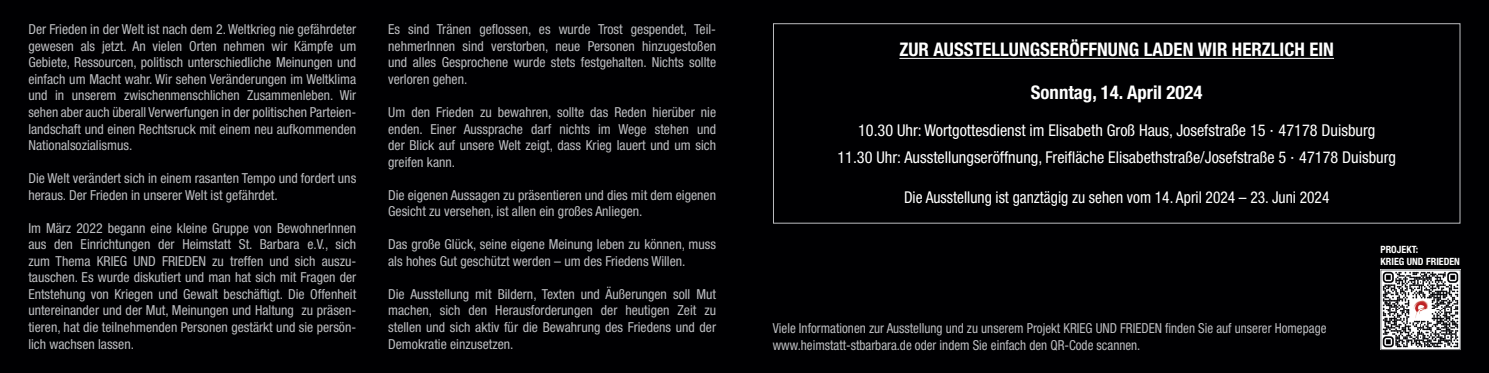
<style>
.page{position:relative;width:1489px;height:373px;background:#fff}
.page>*{position:absolute;margin:0;border:0;box-sizing:border-box;transform-origin:0 0}
.t1{font:700 condensed 18.75px "Helvetica Neue LT Pro";color:#fff}
.t2{font:condensed 16.25px/27px "Helvetica Neue LT Pro";color:#fff;text-align:center}
.t3{font:condensed 16.25px "Helvetica Neue LT Pro";color:#fff;scale:.95 1}
.t4{font:condensed 13.75px/16.5px "Helvetica Neue LT Pro";color:#bcbdc0;text-align:justify}
.t5{font:condensed 13.75px/16.5px "Helvetica Neue LT Pro";color:#bcbdc0;scale:.95 1}
.t6{font:700 condensed 10px/12px "Helvetica Neue LT Pro";color:#fff}
.s1{font-stretch:normal}
</style>
<div class="page">
<div style="left:0;top:0;width:1488px;height:372px;background:#000002"></div>
<img style="left:1382px;top:271px;width:76px;height:76px">
<div style="left:773px;top:23px;width:687px;height:200px;border:1px solid #bcbdc0"></div>
<hr style="left:899px;top:58px;width:434px;height:1px;background:#fff">
<p class="t4" style="left:28px;top:21px;width:329px">Der Frieden in der Welt ist nach dem 2. Weltkrieg nie gefährdeter gewesen als jetzt. An vielen Orten nehmen wir Kämpfe um Gebiete, Ressourcen, politisch unterschiedliche Meinungen und einfach um Macht wahr. Wir sehen Veränderungen im Weltklima und in unserem zwischenmenschlichen Zusammenleben. Wir sehen aber auch überall Verwerfungen in der politischen Parteien&shy;landschaft und einen Rechtsruck mit einem neu aufkommenden Nationalsozialismus.</p>
<p class="t4" style="left:28px;top:169px;width:329px">Die Welt verändert sich in einem rasanten Tempo und fordert uns heraus. Der Frieden in unserer Welt ist gefährdet.</p>
<p class="t4" style="left:28px;top:219px;width:329px">Im März 2022 begann eine kleine Gruppe von BewohnerInnen aus den Einrichtungen der Heimstatt St. Barbara e.V., sich zum Thema KRIEG UND FRIEDEN zu treffen und sich auszu&shy;tauschen. Es wurde diskutiert und man hat sich mit Fragen der Entstehung von Kriegen und Gewalt beschäftigt. Die Offenheit untereinander und der Mut, Meinungen und Haltung zu präsen&shy;tieren, hat die teilnehmenden Personen gestärkt und sie persön&shy;lich wachsen lassen.</p>
<p class="t4" style="left:388px;top:21px;width:329px">Es sind Tränen geflossen, es wurde Trost gespendet, Teil&shy;nehmerInnen sind verstorben, neue Personen hinzugestoßen und alles Gesprochene wurde stets festgehalten. Nichts sollte verloren gehen.</p>
<p class="t4" style="left:388px;top:103px;width:329px">Um den Frieden zu bewahren, sollte das Reden hierüber nie enden. Einer Aussprache darf nichts im Wege stehen und der Blick auf unsere Welt zeigt, dass Krieg lauert und um sich greifen kann.</p>
<p class="t4" style="left:388px;top:186px;width:329px">Die eigenen Aussagen zu präsentieren und dies mit dem eigenen<br>Gesicht zu versehen, ist allen ein großes Anliegen.</p>
<p class="t4" style="left:388px;top:235px;width:329px">Das große Glück, seine eigene Meinung leben zu können, muss als hohes Gut geschützt werden – um des Friedens Willen.</p>
<p class="t4" style="left:388px;top:285px;width:329px">Die Ausstellung mit Bildern, Texten und Äußerungen soll Mut machen, sich den Herausforderungen der heutigen Zeit zu stellen und sich aktiv für die Bewahrung des Friedens und der Demokratie einzusetzen.</p>
<h1 class="t1" style="left:899px;top:38px;width:436px">ZUR AUSSTELLUNGSERÖFFNUNG LADEN WIR HERZLICH EIN</h1>
<h1 class="t1" style="left:1030px;top:81px;width:173px">Sonntag, 14. April 2024</h1>
<p class="t2" style="left:837px;top:117px;width:560px">10.30 Uhr: Wortgottesdienst im Elisabeth Groß Haus, Josefstraße 15 <span class="s1">·</span> 47178 Duisburg<br>11.30 Uhr: Ausstellungseröffnung, Freifläche Elisabethstraße/Josefstraße 5 <span class="s1">·</span> 47178 Duisburg</p>
<p class="t3" style="left:904px;top:187px;width:449px">Die Ausstellung ist ganztägig zu sehen vom 14. April 2024 – 23. Juni 2024</p>
<p class="t5" style="left:772px;top:319px;width:584px">Viele Informationen zur Ausstellung und zu unserem Projekt KRIEG UND FRIEDEN finden Sie auf unserer Homepage www.heimstatt-stbarbara.de oder indem Sie einfach den QR-Code scannen.</p>
<p class="t6" style="left:1380px;top:242px;width:81px">PROJEKT:<br>KRIEG UND FRIEDEN</p>
</div>
